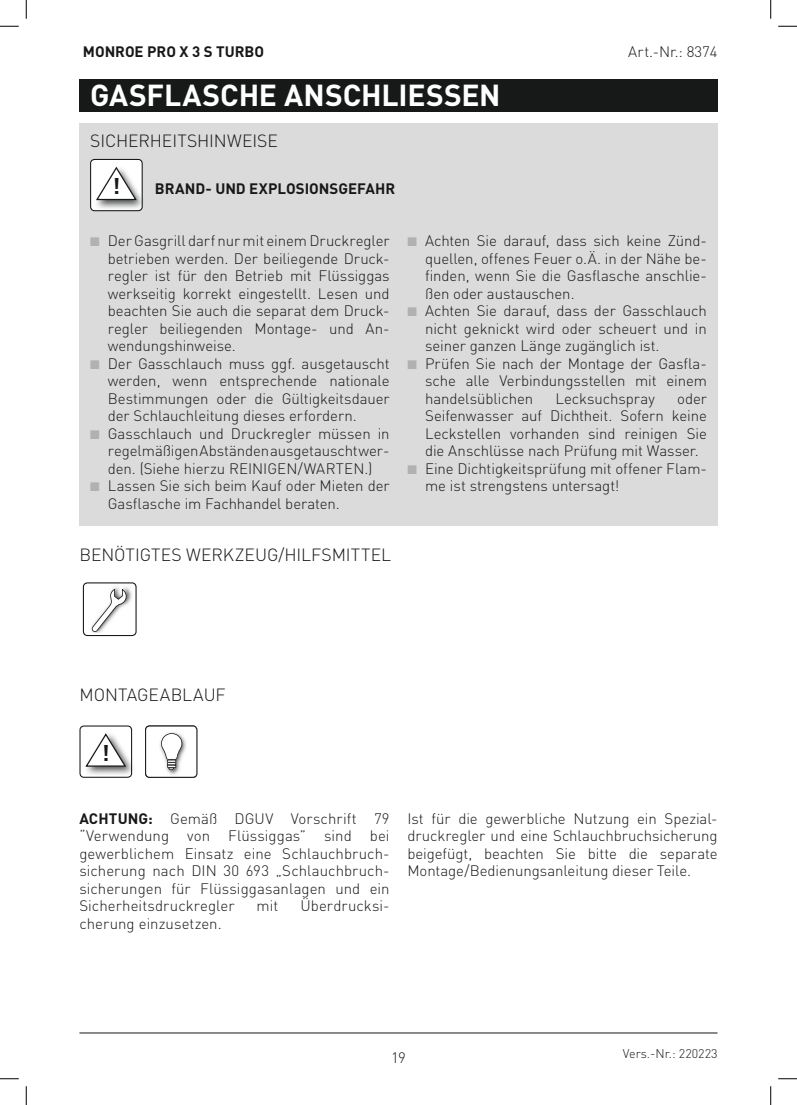
<style>
.page{position:relative;width:797px;height:1105px;background:#fff}
.page>*{position:absolute;margin:0;border:0;box-sizing:border-box;transform-origin:0 0}
.t1{font:700 30px "DIN Pro";letter-spacing:-.005em;color:#fff}
.t2{font:700 22.5px "DIN Pro";color:#171818}
.FLIESSTEXT{font:300 17.5px "DIN Pro";letter-spacing:-.005em;color:#171818}
.t3{font:300 15px/17.5px "DIN Pro";letter-spacing:-.005em;color:#171818;text-align:justify}
.t4{font:700 15px "DIN Pro";letter-spacing:-.005em;color:#171818}
.t5{font:300 12.5px "DIN Pro";color:#171818}
.s1{font-weight:700}
</style>
<div class="page">
<div style="left:79px;top:124px;width:638px;height:402px;background:#dadbda"></div>
<hr style="left:79px;top:1032px;width:638px;height:1px;background:#171818">
<div style="left:79px;top:79px;width:638px;height:33px;background:#171818"></div>
<svg style="left:90px;top:159px;width:53px;height:52px;background:#d4d4d4"></svg>
<div style="left:83px;top:731px;width:52px;height:46px;background:#171818;opacity:.75"></div>
<svg style="left:79px;top:725px;width:53px;height:53px"></svg>
<svg style="left:83px;top:582px;width:53px;height:54px"></svg>
<svg style="left:145px;top:725px;width:52px;height:53px"></svg>
<svg style="left:0;top:25px;width:19px;height:2px"></svg>
<svg style="left:778px;top:25px;width:19px;height:2px"></svg>
<svg style="left:0;top:1078px;width:19px;height:1px"></svg>
<svg style="left:778px;top:1078px;width:19px;height:1px"></svg>
<svg style="left:25px;top:0;width:2px;height:19px"></svg>
<svg style="left:25px;top:1086px;width:2px;height:19px"></svg>
<svg style="left:770px;top:0;width:1px;height:19px"></svg>
<svg style="left:770px;top:1086px;width:1px;height:19px"></svg>
<p class="t4" style="left:83px;top:40px;width:183px">MONROE PRO X 3 S TURBO</p>
<p class="t3" style="left:628px;top:42px;width:91px">Art.-Nr.: 8374</p>
<p class="t1" style="left:90px;top:72px;width:412px">GASFLASCHE ANSCHLIESSEN</p>
<p class="FLIESSTEXT" style="left:90px;top:127px;width:189px">SICHERHEITSHINWEISE</p>
<p class="t2" style="left:112px;top:169px;width:9px">!</p>
<p class="t4" style="left:155px;top:177px;width:242px">BRAND- UND EXPLOSIONSGEFAHR</p>
<p class="t3" style="left:108px;top:231px;width:283px">Der Gasgrill darf nur mit einem Druckregler betrieben werden. Der beiliegende Druck&shy;regler ist für den Betrieb mit Flüssiggas werkseitig korrekt eingestellt. Lesen und beachten Sie auch die separat dem Druck&shy;regler beiliegenden Montage- und An&shy;wendungshinweise.</p>
<p class="t3" style="left:108px;top:354px;width:283px">Der Gasschlauch muss ggf. ausgetauscht werden, wenn entsprechende nationale Bestimmungen oder die Gültigkeitsdauer der Schlauchleitung dieses erfordern.</p>
<p class="t3" style="left:108px;top:424px;width:283px">Gasschlauch und Druckregler müssen in regelmäßigen Abständen ausgetauscht wer&shy;den. (Siehe hierzu REINIGEN/WARTEN.)</p>
<p class="t3" style="left:108px;top:476px;width:283px">Lassen Sie sich beim Kauf oder Mieten der<br>Gasflasche im Fachhandel beraten.</p>
<p class="FLIESSTEXT" style="left:79px;top:542px;width:313px">BENÖTIGTES WERKZEUG/HILFSMITTEL</p>
<p class="t3" style="left:425px;top:231px;width:283px">Achten Sie darauf, dass sich keine Zünd&shy;quellen, offenes Feuer o.Ä. in der Nähe be&shy;finden, wenn Sie die Gasflasche anschlie&shy;ßen oder austauschen.</p>
<p class="t3" style="left:425px;top:301px;width:283px">Achten Sie darauf, dass der Gasschlauch nicht geknickt wird oder scheuert und in seiner ganzen Länge zugänglich ist.</p>
<p class="t3" style="left:425px;top:354px;width:283px">Prüfen Sie nach der Montage der Gasfla&shy;sche alle Verbindungsstellen mit einem handelsüblichen</p>
<p class="t3" style="left:425px;top:389px;width:283px;text-indent:252px">oder Seifenwasser auf Dichtheit. Sofern keine Leckstellen vorhanden sind reinigen Sie die Anschlüsse nach Prüfung mit Wasser.</p>
<p class="t3" style="left:425px;top:459px;width:283px">Eine Dichtigkeitsprüfung mit offener Flam&shy;me ist strengstens untersagt!</p>
<p class="t3" style="left:555px;top:389px;width:101px">Lecksuchspray</p>
<p class="FLIESSTEXT" style="left:79px;top:682px;width:148px">MONTAGEABLAUF</p>
<p class="t2" style="left:102px;top:735px;width:9px">!</p>
<p class="t3" style="left:79px;top:809px;width:312px"><span class="s1">ACHTUNG:</span> Gemäß DGUV Vorschrift 79 “Verwendung von Flüssiggas” sind bei gewerblichem Einsatz eine Schlauchbruch&shy;sicherung nach DIN 30 693 „Schlauchbruch&shy;sicherungen für Flüssiggasanlagen und ein Sicherheitsdruckregler</p>
<p class="t3" style="left:256px;top:896px;width:23px">mit</p>
<p class="t3" style="left:300px;top:896px;width:91px">Überdrucksi-</p>
<p class="t3" style="left:79px;top:914px;width:144px">cherung einzusetzen.</p>
<p class="t3" style="left:407px;top:809px;width:312px">Ist für die gewerbliche Nutzung ein Spezial&shy;druckregler und eine Schlauchbruchsicherung beigefügt, beachten Sie bitte die separate Montage/Bedienungsanleitung dieser Teile.</p>
<p class="t3" style="left:391px;top:1047px;width:16px">19</p>
<p class="t5" style="left:623px;top:1044px;width:96px">Vers.-Nr.: 220223</p>
</div>
